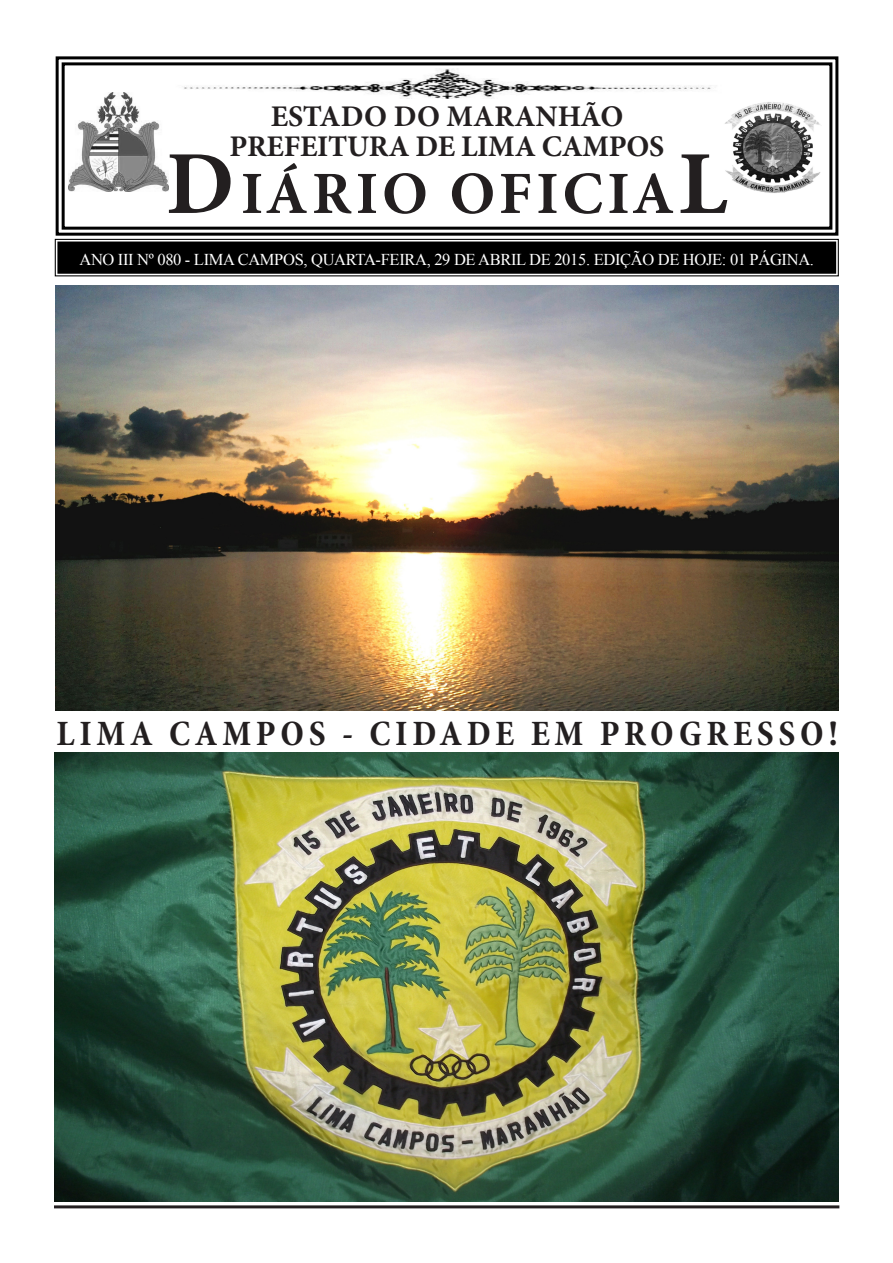
<style>
.page{position:relative;width:893px;height:1263px;background:#fff}
.page>*{position:absolute;margin:0;border:0;box-sizing:border-box;transform-origin:0 0}
.t1{font:700 60px "Minion Pro";letter-spacing:.06em;color:#231f20}
.t2{font:700 condensed 36px "Minion Pro";letter-spacing:.13em;color:#231f20}
.t3{font:700 30px "Minion Pro";letter-spacing:-.01em;color:#231f20}
.t4{font:16.5px "Times New Roman";letter-spacing:-.02em;color:#fff}
.s1{font-size:90px}
</style>
<div class="page">
<svg style="left:55px;top:56px;width:784px;height:180px"></svg>
<div style="left:62px;top:62px;width:770px;height:168px;border:3px solid #000"></div>
<svg style="left:54px;top:238px;width:785px;height:39px;background:#242424"></svg>
<div style="left:57px;top:241px;width:779px;height:33px;border:2px solid #000"></div>
<div style="left:61px;top:245px;width:771px;height:25px;border:1px solid #000"></div>
<img style="left:717px;top:97px;width:108px;height:103px">
<hr style="left:54px;top:1205px;width:785px;height:3px;background:#231f20">
<img style="left:68px;top:93px;width:101px;height:98px">
<img style="left:170px;top:69px;width:552px;height:30px">
<img style="left:55px;top:753px;width:784px;height:448px">
<img style="left:56px;top:286px;width:783px;height:424px">
<p class="t3" style="left:271px;top:95px;width:354px">ESTADO DO MARANHÃO</p>
<p class="t3" style="left:230px;top:125px;width:436px">PREFEITURA DE LIMA CAMPOS</p>
<p class="t1" style="left:166px;top:151px;width:563px"><span class="s1">D</span>IÁRIO OFICIA<span class="s1">L</span></p>
<p class="t4" style="left:79px;top:249px;width:736px">ANO III Nº 080 - LIMA CAMPOS, QUARTA-FEIRA, 29 DE ABRIL DE 2015. EDIÇÃO DE HOJE: 01 PÁGINA.</p>
<p class="t2" style="left:57px;top:709px;width:783px">LIMA CAMPOS - CIDADE EM PROGRESSO!</p>
</div>
